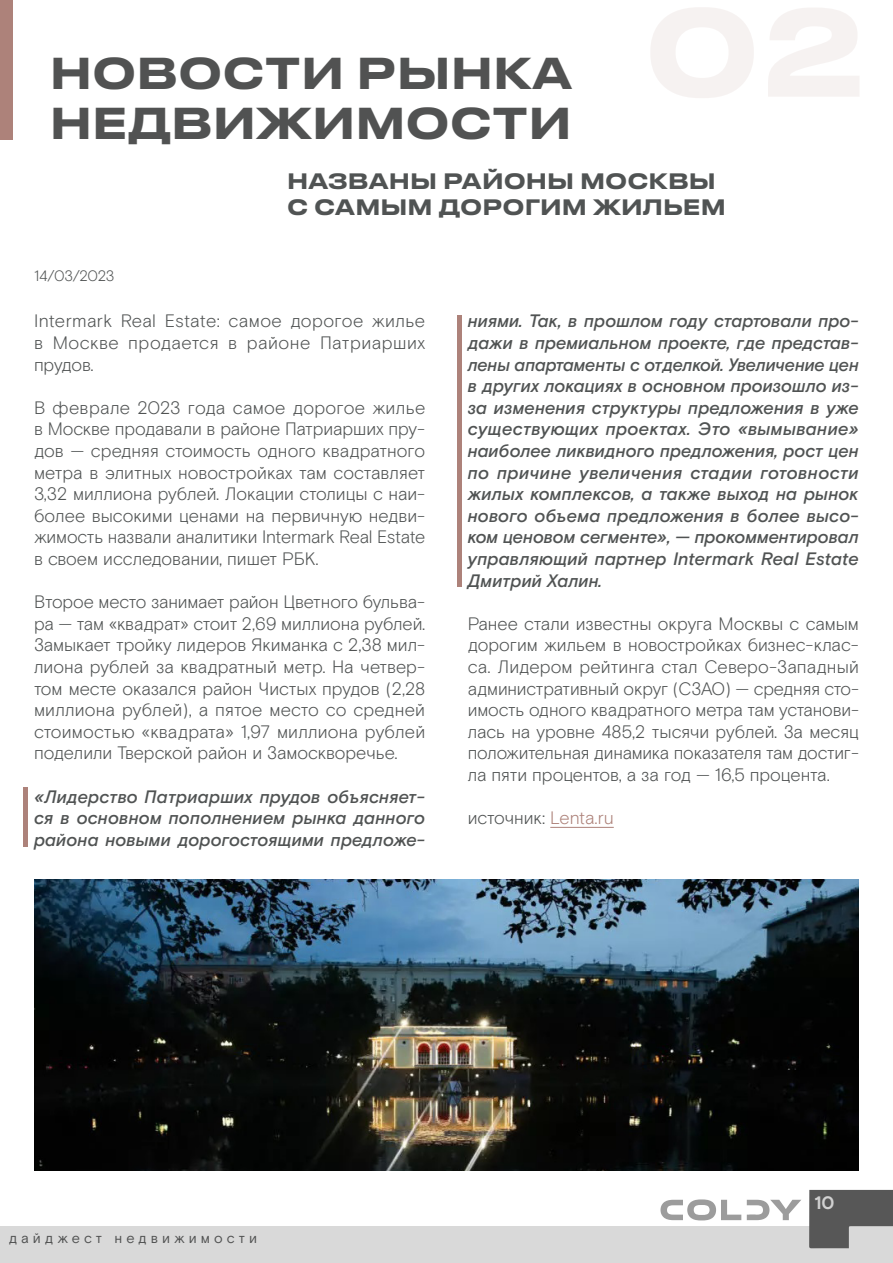
<style>
.page{position:relative;width:893px;height:1263px;background:#fff}
.page>*{position:absolute;margin:0;border:0;box-sizing:border-box;transform-origin:0 0}
.t1{font:500 42px/50.4px "Druk Text Wide Cy";color:#515252}
.t2{font:500 21px/25.2px "Druk Text Wide Cy";color:#505353}
.t3{font:300 18px/21.6px "Basis Grotesque Pro";letter-spacing:-.005em;color:#505353;text-align:justify}
.t4{font:italic 500 18px/21.6px "Basis Grotesque Pro";color:#505353;text-align:justify}
.t5{font:700 18px "Basis Grotesque Pro";color:#d1d1d1}
.t6{font:300 15px "Basis Grotesque Pro";letter-spacing:-.025em;color:#505353}
.t7{font:14.25px "Basis Grotesque Pro";letter-spacing:.28em;color:#515252}
.s1{color:#ad827a}
</style>
<div class="page">
<div style="left:0;top:1226px;width:893px;height:37px;background:#d9d9d9"></div>
<svg style="left:660px;top:1199px;width:81px;height:21px"></svg>
<svg style="left:747px;top:1200px;width:54px;height:20px"></svg>
<svg style="left:809px;top:1190px;width:84px;height:58px"></svg>
<div style="left:0;top:0;width:13px;height:139px;background:#ad827a"></div>
<hr style="left:550px;top:827px;width:64px;height:1px;background:#ad827a">
<img style="left:34px;top:879px;width:825px;height:291px">
<div style="left:457px;top:315px;width:5px;height:272px;background:#ad827a"></div>
<hr style="left:24px;top:787px;width:4px;height:59px;background:#ad827a">
<h1 class="t1" style="left:50px;top:43px;width:524px">НОВОСТИ РЫНКА<br>НЕДВИЖИМОСТИ</h1>
<p class="t2" style="left:287px;top:167px;width:440px">НАЗВАНЫ РАЙОНЫ МОСКВЫ<br>С САМЫМ ДОРОГИМ ЖИЛЬЕМ</p>
<p class="t6" style="left:34px;top:267px;width:82px">14/03/2023</p>
<p class="t3" style="left:34px;top:310px;width:393px">Intermark Real Estate: самое дорогое жилье в Москве продается в районе Патриарших прудов.</p>
<p class="t3" style="left:34px;top:397px;width:393px">В феврале 2023 года самое дорогое жилье в Москве продавали в районе Патриарших пру&shy;дов — средняя стоимость одного квадратного метра в элитных новостройках там составляет 3,32 миллиона рублей. Локации столицы с наи&shy;более высокими ценами на первичную недви&shy;жимость назвали аналитики Intermark Real Estate в своем исследовании, пишет РБК.</p>
<p class="t3" style="left:34px;top:591px;width:393px">Второе место занимает район Цветного бульва&shy;ра — там «квадрат» стоит 2,69 миллиона рублей.<br>Замыкает тройку лидеров Якиманка с 2,38 мил&shy;лиона рублей за квадратный метр. На четвер&shy;том месте оказался район Чистых прудов (2,28 миллиона рублей), а пятое место со средней стоимостью «квадрата» 1,97 миллиона рублей поделили Тверской район и Замоскворечье.</p>
<p class="t4" style="left:34px;top:786px;width:393px">«Лидерство Патриарших прудов объясняет&shy;ся в основном пополнением рынка данного района новыми дорогостоящими предложе-</p>
<p class="t4" style="left:468px;top:311px;width:393px">ниями. Так, в прошлом году стартовали про&shy;дажи в премиальном проекте, где представ&shy;лены апартаменты с отделкой. Увеличение цен в других локациях в основном произошло из&shy;за изменения структуры предложения в уже существующих проектах. Это «вымывание» наиболее ликвидного предложения, рост цен по причине увеличения стадии готовности жилых комплексов, а также выход на рынок нового объема предложения в более высо&shy;ком ценовом сегменте», — прокомментировал управляющий партнер Intermark Real Estate Дмитрий Халин.</p>
<p class="t3" style="left:468px;top:613px;width:393px">Ранее стали известны округа Москвы с самым дорогим жильем в новостройках бизнес-клас&shy;са. Лидером рейтинга стал Северо-Западный административный округ (СЗАО) — средняя сто&shy;имость одного квадратного метра там установи&shy;лась на уровне 485,2 тысячи рублей. За месяц положительная динамика показателя там достиг&shy;ла пяти процентов, а за год — 16,5 процента.</p>
<p class="t3" style="left:468px;top:807px;width:148px">источник: <span class="s1">Lenta.ru</span></p>
<p class="t7" style="left:9px;top:1230px;width:250px">дайджест недвижимости</p>
<p class="t5" style="left:814px;top:1192px;width:22px">10</p>
</div>
